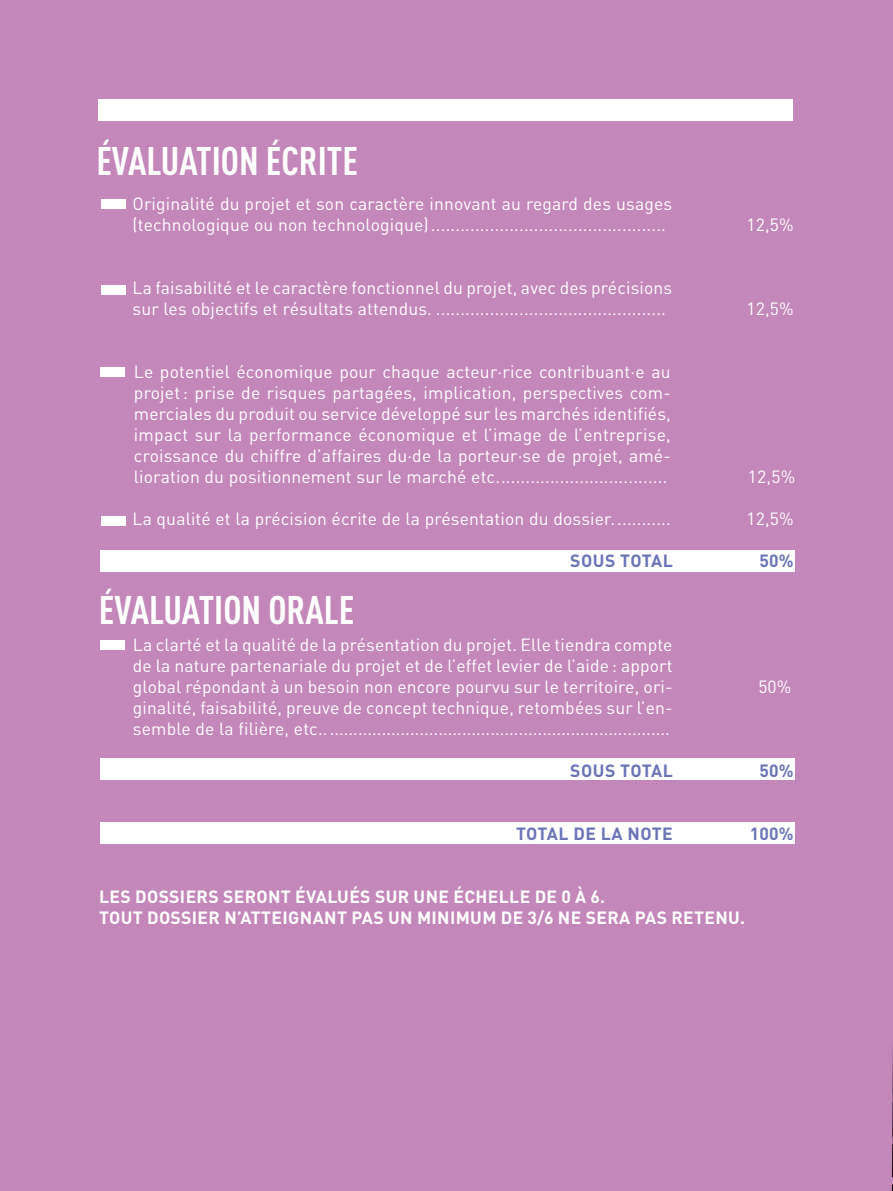
<style>
.page{position:relative;width:893px;height:1191px;background:#c387ba}
.page>*{position:absolute;margin:0;border:0;box-sizing:border-box;transform-origin:0 0}
.t1{font:700 condensed 39.38px "DIN Pro";color:#fff}
.t2{font:17.5px/21px "DIN Pro";letter-spacing:.01em;color:#fff}
.t3{font:700 17.5px/21px "DIN Pro";letter-spacing:.02em;color:#fff}
.t4{font:700 17.5px "DIN Pro";letter-spacing:.03em;color:#6b74b7}
.t5{font:700 17.5px "DIN Pro";letter-spacing:.01em;color:#6b74b7}
</style>
<div class="page">
<div style="left:98px;top:99px;width:695px;height:21px;background:#fff"></div>
<div style="left:100px;top:550px;width:695px;height:21px;background:#fff"></div>
<div style="left:100px;top:759px;width:695px;height:21px;background:#fff"></div>
<div style="left:100px;top:822px;width:695px;height:21px;background:#fff"></div>
<div style="left:101px;top:199px;width:24px;height:10px;background:#fff"></div>
<div style="left:101px;top:515px;width:24px;height:10px;background:#fff"></div>
<div style="left:101px;top:284px;width:24px;height:10px;background:#fff"></div>
<div style="left:100px;top:367px;width:25px;height:10px;background:#fff"></div>
<div style="left:101px;top:640px;width:24px;height:10px;background:#fff"></div>
<hr style="left:892px;top:0;width:1px;height:1191px;background:#f68a6a">
<svg style="left:892px;top:1038px;width:1px;height:153px"></svg>
<h1 class="t1" style="left:96px;top:131px;width:263px">ÉVALUATION ÉCRITE</h1>
<p class="t2" style="left:132px;top:191px;width:541px">Originalité du projet et son caractère innovant au regard des usages (technologique ou non technologique)................................................</p>
<p class="t2" style="left:132px;top:275px;width:541px">La faisabilité et le caractère fonctionnel du projet, avec des précisions sur les objectifs et résultats attendus. ...............................................</p>
<p class="t2" style="left:134px;top:359px;width:538px;text-align:justify">Le potentiel économique pour chaque acteur·rice contribuant·e au projet: prise de risques partagées, implication, perspectives com&shy;merciales du produit ou service développé sur les marchés identifiés, impact sur la performance économique et l’image de l’entreprise, croissance du chiffre d’affaires du·de la porteur·se de projet, amé&shy;lioration du positionnement sur le marché etc...................................</p>
<p class="t2" style="left:132px;top:506px;width:540px">La qualité et la précision écrite de la présentation du dossier............</p>
<h1 class="t1" style="left:99px;top:580px;width:257px">ÉVALUATION ORALE</h1>
<p class="t4" style="left:570px;top:546px;width:104px">SOUS TOTAL</p>
<p class="t2" style="left:133px;top:632px;width:541px;text-align:justify">La clarté et la qualité de la présentation du projet. Elle tiendra compte de la nature partenariale du projet et de l’effet levier de l’aide : apport global répondant à un besoin non encore pourvu sur le territoire, ori&shy;ginalité, faisabilité, preuve de concept technique, retombées sur l’en&shy;semble de la filière, etc..........................................................................</p>
<p class="t4" style="left:570px;top:756px;width:104px">SOUS TOTAL</p>
<p class="t4" style="left:516px;top:819px;width:158px">TOTAL DE LA NOTE</p>
<p class="t2" style="left:746px;top:212px;width:49px">12,5%</p>
<p class="t2" style="left:746px;top:296px;width:49px">12,5%</p>
<p class="t2" style="left:748px;top:464px;width:49px">12,5%</p>
<p class="t2" style="left:746px;top:506px;width:49px">12,5%</p>
<p class="t5" style="left:760px;top:546px;width:36px">50%</p>
<p class="t2" style="left:758px;top:674px;width:35px">50%</p>
<p class="t5" style="left:760px;top:756px;width:36px">50%</p>
<p class="t5" style="left:750px;top:819px;width:45px">100%</p>
<p class="t3" style="left:99px;top:884px;width:648px">LES DOSSIERS SERONT ÉVALUÉS SUR UNE ÉCHELLE DE 0 À 6.<br>TOUT DOSSIER N’ATTEIGNANT PAS UN MINIMUM DE 3/6 NE SERA PAS RETENU.</p>
</div>
